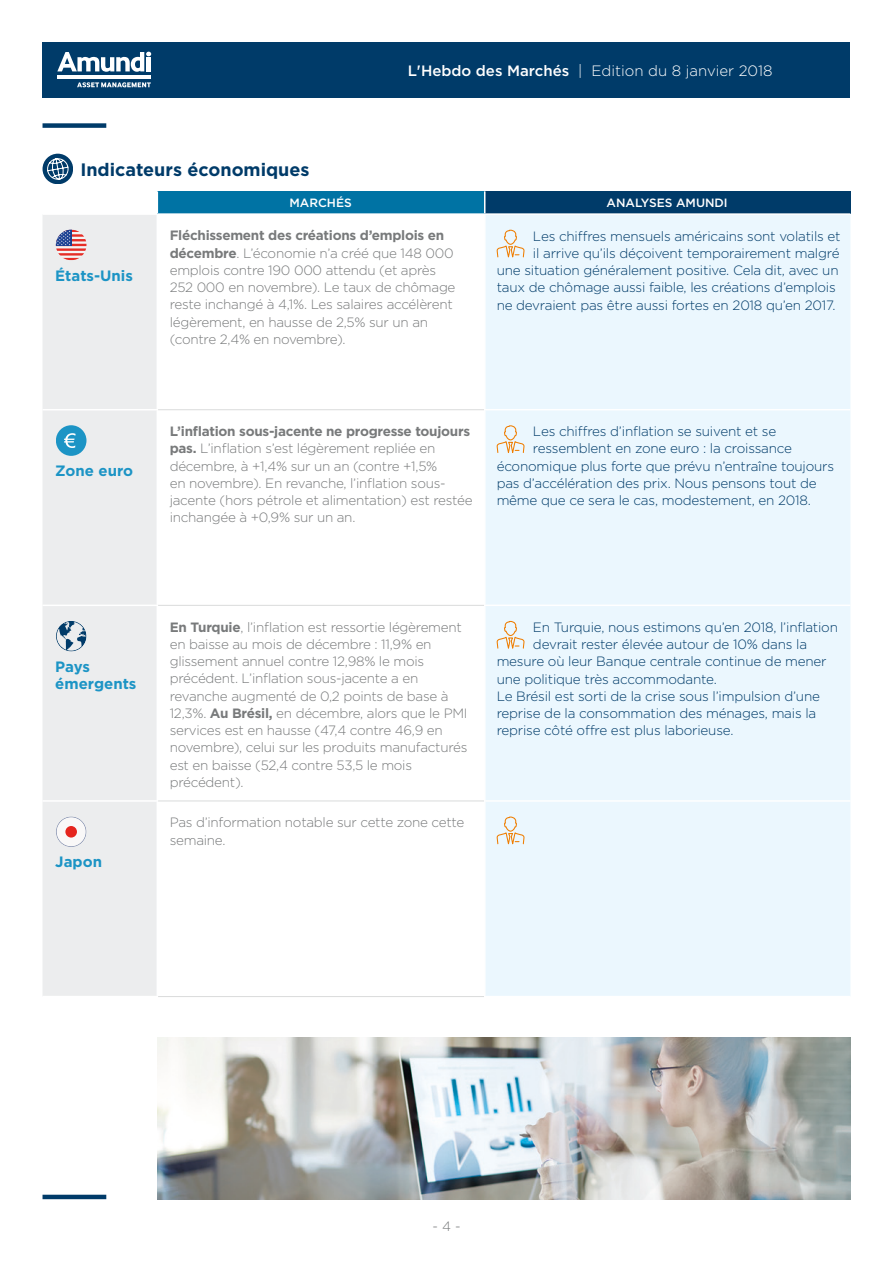
<style>
.page{position:relative;width:893px;height:1263px;background:#fff}
.page>*{position:absolute;margin:0;border:0;box-sizing:border-box;transform-origin:0 0}
.t1{font:700 18px "Gotham";color:#003b69}
.t2{font:300 15px "Gotham";color:#fff}
.t3{font:700 15px/17.2px "Gotham";color:#1c94c5}
.t4{font:300 13.5px/17.2px "Gotham";letter-spacing:-.02em;color:#787a7b}
.t5{font:300 13.5px "Gotham";letter-spacing:-.015em;color:#003b69}
.t6{font:500 12px "Gotham";color:#fff}
.s1{font-weight:500}
.s2{font-weight:700}
</style>
<div class="page">
<div style="left:43px;top:43px;width:807px;height:55px;background:#003b69"></div>
<svg style="left:57px;top:52px;width:94px;height:20px"></svg>
<hr style="left:147px;top:57px;width:4px;height:14px;background:#fff">
<hr style="left:58px;top:75px;width:93px;height:4px;background:#fff">
<svg style="left:77px;top:82px;width:74px;height:6px"></svg>
<div style="left:157px;top:191px;width:328px;height:23px;background:#0073a4"></div>
<div style="left:485px;top:191px;width:365px;height:23px;background:#003b69"></div>
<div style="left:43px;top:215px;width:114px;height:781px;background:#ecedee"></div>
<div style="left:485px;top:215px;width:365px;height:781px;background:#ebf7fe"></div>
<svg style="left:157px;top:191px;width:1px;height:22px"></svg>
<hr style="left:157px;top:213px;width:328px;height:2px;background:#fff">
<svg style="left:484px;top:191px;width:1px;height:22px"></svg>
<hr style="left:485px;top:213px;width:365px;height:2px;background:#fff">
<hr style="left:43px;top:409px;width:115px;height:1px;background:#fff">
<hr style="left:158px;top:409px;width:326px;height:1px;background:#dadbdb">
<hr style="left:484px;top:409px;width:366px;height:1px;background:#fff">
<hr style="left:43px;top:605px;width:115px;height:1px;background:#fff">
<hr style="left:158px;top:605px;width:326px;height:1px;background:#dadbdb">
<hr style="left:484px;top:605px;width:366px;height:1px;background:#fff">
<hr style="left:43px;top:800px;width:115px;height:2px;background:#fff">
<hr style="left:158px;top:800px;width:326px;height:1px;background:#dadbdb">
<hr style="left:158px;top:996px;width:326px;height:1px;background:#dadbdb">
<hr style="left:484px;top:800px;width:366px;height:2px;background:#fff">
<hr style="left:43px;top:1195px;width:63px;height:4px;background:#003b69">
<div style="left:43px;top:123px;width:63px;height:5px;background:#003b69"></div>
<div style="left:43px;top:154px;width:30px;height:30px;background:#003b69;border-radius:15px"></div>
<svg style="left:47px;top:158px;width:21px;height:22px"></svg>
<hr style="left:56px;top:258px;width:30px;height:2px;background:#e62d26;border-radius:15px">
<svg style="left:56px;top:230px;width:30px;height:28px"></svg>
<div style="left:56px;top:425px;width:30px;height:31px;background:#1c94c5;border-radius:15px"></div>
<svg style="left:64px;top:433px;width:12px;height:15px"></svg>
<svg style="left:56px;top:621px;width:30px;height:30px"></svg>
<svg style="left:56px;top:816px;width:30px;height:31px"></svg>
<div style="left:65px;top:826px;width:12px;height:11px;background:#e5251e;border-radius:50%"></div>
<svg style="left:497px;top:230px;width:27px;height:27px"></svg>
<svg style="left:497px;top:425px;width:27px;height:28px"></svg>
<svg style="left:497px;top:621px;width:27px;height:28px"></svg>
<svg style="left:497px;top:816px;width:27px;height:28px"></svg>
<img style="left:157px;top:1037px;width:693px;height:162px">
<p class="t2" style="left:408px;top:61px;width:366px"><span class="s1">L'Hebdo des Marchés</span> | Edition du 8 janvier 2018</p>
<h1 class="t1" style="left:80px;top:158px;width:231px">Indicateurs économiques</h1>
<p class="t6" style="left:290px;top:195px;width:64px">MARCHÉS</p>
<p class="t6" style="left:607px;top:195px;width:123px">ANALYSES AMUNDI</p>
<p class="t4" style="left:170px;top:227px;width:287px"><span class="s2">Fléchissement des créations d’emplois en décembre</span>. L’économie n’a créé que 148 000 emplois contre 190 000 attendu (et après 252 000 en novembre). Le taux de chômage reste inchangé à 4,1%. Les salaires accélèrent légèrement, en hausse de 2,5% sur un an (contre 2,4% en novembre).</p>
<p class="t5" style="left:533px;top:227px;width:309px">Les chiffres mensuels américains sont volatils et</p>
<p class="t5" style="left:533px;top:244px;width:308px">il arrive qu’ils déçoivent temporairement malgré</p>
<p class="t5" style="left:497px;top:262px;width:343px">une situation généralement positive. Cela dit, avec un</p>
<p class="t5" style="left:497px;top:279px;width:341px">taux de chômage aussi faible, les créations d’emplois</p>
<p class="t5" style="left:497px;top:296px;width:340px">ne devraient pas être aussi fortes en 2018 qu’en 2017.</p>
<p class="t3" style="left:55px;top:266px;width:79px">États-Unis</p>
<p class="t3" style="left:55px;top:462px;width:79px">Zone euro</p>
<p class="t4" style="left:170px;top:422px;width:304px"><span class="s2">L’inflation sous-jacente ne progresse toujours pas.</span> L’inflation s’est légèrement repliée en décembre, à +1,4% sur un an (contre +1,5%<br>en novembre). En revanche, l’inflation sous&shy;jacente (hors pétrole et alimentation) est restée inchangée à +0,9% sur un an.</p>
<p class="t5" style="left:533px;top:423px;width:245px">Les chiffres d’inflation se suivent et se</p>
<p class="t5" style="left:533px;top:440px;width:261px">ressemblent en zone euro : la croissance</p>
<p class="t5" style="left:497px;top:457px;width:339px">économique plus forte que prévu n’entraîne toujours</p>
<p class="t5" style="left:497px;top:475px;width:322px">pas d’accélération des prix. Nous pensons tout de</p>
<p class="t5" style="left:497px;top:492px;width:316px">même que ce sera le cas, modestement, en 2018.</p>
<p class="t3" style="left:55px;top:658px;width:83px">Pays émergents</p>
<p class="t3" style="left:55px;top:853px;width:48px">Japon</p>
<p class="t4" style="left:170px;top:618px;width:299px"><span class="s2">En Turquie</span>, l’inflation est ressortie légèrement en baisse au mois de décembre : 11,9% en glissement annuel contre 12,98% le mois précédent. L’inflation sous-jacente a en revanche augmenté de 0,2 points de base à 12,3%. <span class="s2">Au Brésil,</span> en décembre, alors que le PMI services est en hausse (47,4 contre 46,9 en novembre), celui sur les produits manufacturés est en baisse (52,4 contre 53,5 le mois précédent).</p>
<p class="t4" style="left:170px;top:813px;width:296px">Pas d’information notable sur cette zone cette semaine.</p>
<p class="t5" style="left:533px;top:618px;width:306px">En Turquie, nous estimons qu’en 2018, l’inflation</p>
<p class="t5" style="left:533px;top:636px;width:276px">devrait rester élevée autour de 10% dans la</p>
<p class="t5" style="left:497px;top:653px;width:331px">mesure où leur Banque centrale continue de mener</p>
<p class="t5" style="left:497px;top:670px;width:222px">une politique très accommodante.</p>
<p class="t5" style="left:497px;top:687px;width:325px">Le Brésil est sorti de la crise sous l’impulsion d’une</p>
<p class="t5" style="left:497px;top:705px;width:321px">reprise de la consommation des ménages, mais la</p>
<p class="t5" style="left:497px;top:722px;width:238px">reprise côté offre est plus laborieuse.</p>
<p class="t4" style="left:432px;top:1217px;width:30px">- 4 -</p>
</div>
